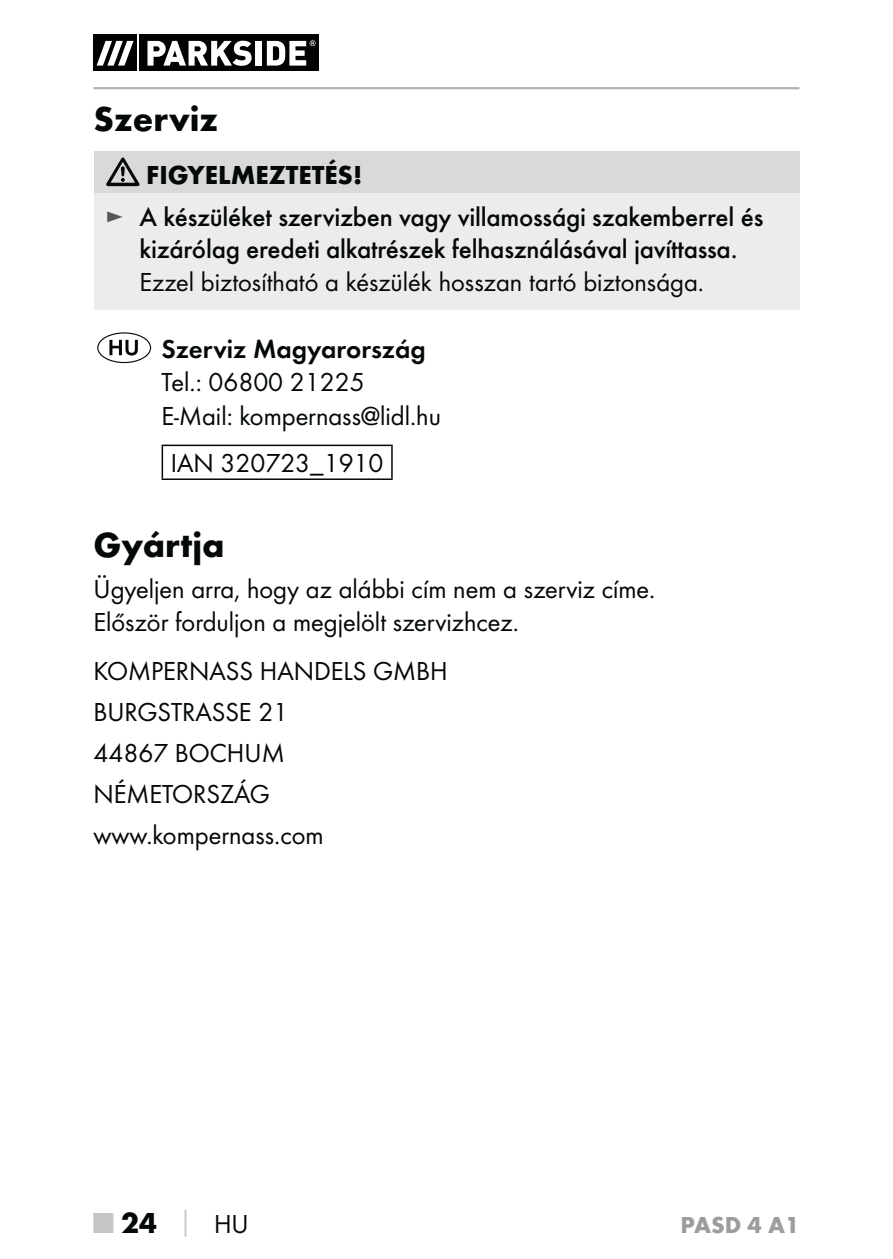
<style>
.page{position:relative;width:893px;height:1259px;background:#fff}
.page>*{position:absolute;margin:0;border:0;box-sizing:border-box;transform-origin:0 0}
.t1{font:700 36px "Futura";color:#040809}
.t2{font:700 30px "Futura";color:#040809}
.t3{font:27px/40.8px "Futura Boo";color:#040809}
.t4{font:500 27px/41.7px "Futura";letter-spacing:-.01em;color:#040809}
.t5{font:27px "Futura Dem";color:#040809}
.t6{font:700 24px "Futura";color:#9d9d9d}
.s1{font-weight:700}
.s2{font-family:"Futura Boo";font-weight:400;color:#575756}
.s3{color:#c7c6c6}
.s4{font-size:27px;color:#c7c6c6}
.s5{font-family:"Futura Boo";font-weight:400;font-size:27px}
</style>
<div class="page">
<hr style="left:94px;top:87px;width:705px;height:2px;background:#b2b2b2">
<svg style="left:94px;top:34px;width:225px;height:37px"></svg>
<div style="left:94px;top:35px;width:43px;height:36px;background:#010202"></div>
<div style="left:140px;top:35px;width:179px;height:36px;background:#010202"></div>
<svg style="left:97px;top:41px;width:37px;height:25px"></svg>
<svg style="left:147px;top:41px;width:105px;height:25px"></svg>
<div style="left:256px;top:41px;width:6px;height:25px;background:#fff"></div>
<svg style="left:267px;top:40px;width:49px;height:26px"></svg>
<div style="left:94px;top:151px;width:705px;height:43px;background:#d9d9d9"></div>
<div style="left:94px;top:194px;width:705px;height:116px;background:#edecec"></div>
<svg style="left:106px;top:157px;width:33px;height:29px"></svg>
<div style="left:97px;top:332px;width:54px;height:31px;border:1px solid #040809;border-radius:50%"></div>
<svg style="left:109px;top:340px;width:29px;height:15px"></svg>
<hr style="left:162px;top:444px;width:231px;height:2px;background:#040809">
<hr style="left:162px;top:446px;width:1px;height:32px;background:#040809">
<hr style="left:391px;top:446px;width:2px;height:32px;background:#040809">
<hr style="left:162px;top:478px;width:231px;height:2px;background:#040809">
<h1 class="t1" style="left:94px;top:104px;width:126px">Szerviz</h1>
<p class="t4" style="left:106px;top:156px;width:659px;text-indent:41px"><span class="s1">FIGYELMEZTETÉS!<br></span><span class="s2">►</span> A készüléket szervizben vagy villamossági szakemberrel és</p>
<p class="t4" style="left:140px;top:230px;width:599px">kizárólag eredeti alkatrészek felhasználásával javíttassa.</p>
<p class="t3" style="left:140px;top:263px;width:566px">Ezzel biztosítható a készülék hosszan tartó biztonsága.</p>
<p class="t5" style="left:162px;top:336px;width:266px">Szerviz Magyarország</p>
<p class="t3" style="left:162px;top:367px;width:281px;line-height:33.6px">Tel.: 06800 21225<br>E-Mail: kompernass@lidl.hu</p>
<p class="t3" style="left:171px;top:444px;width:214px">IAN 320723_1910</p>
<h1 class="t1" style="left:94px;top:531px;width:132px">Gyártja</h1>
<p class="t3" style="left:94px;top:574px;width:563px;line-height:32.4px">Ügyeljen arra, hogy az alábbi cím nem a szerviz címe.<br>Először forduljon a megjelölt szervizhcez.</p>
<p class="t3" style="left:94px;top:652px;width:356px">KOMPERNASS HANDELS GMBH<br>BURGSTRASSE 21<br>44867 BOCHUM<br>NÉMETORSZÁG www.kompernass.com</p>
<p class="t2" style="left:94px;top:1211px;width:157px"><span class="s3">■</span> 24 <span class="s4">│</span> <span class="s5">HU</span></p>
<p class="t6" style="left:681px;top:1216px;width:120px">PASD 4 A1</p>
</div>
